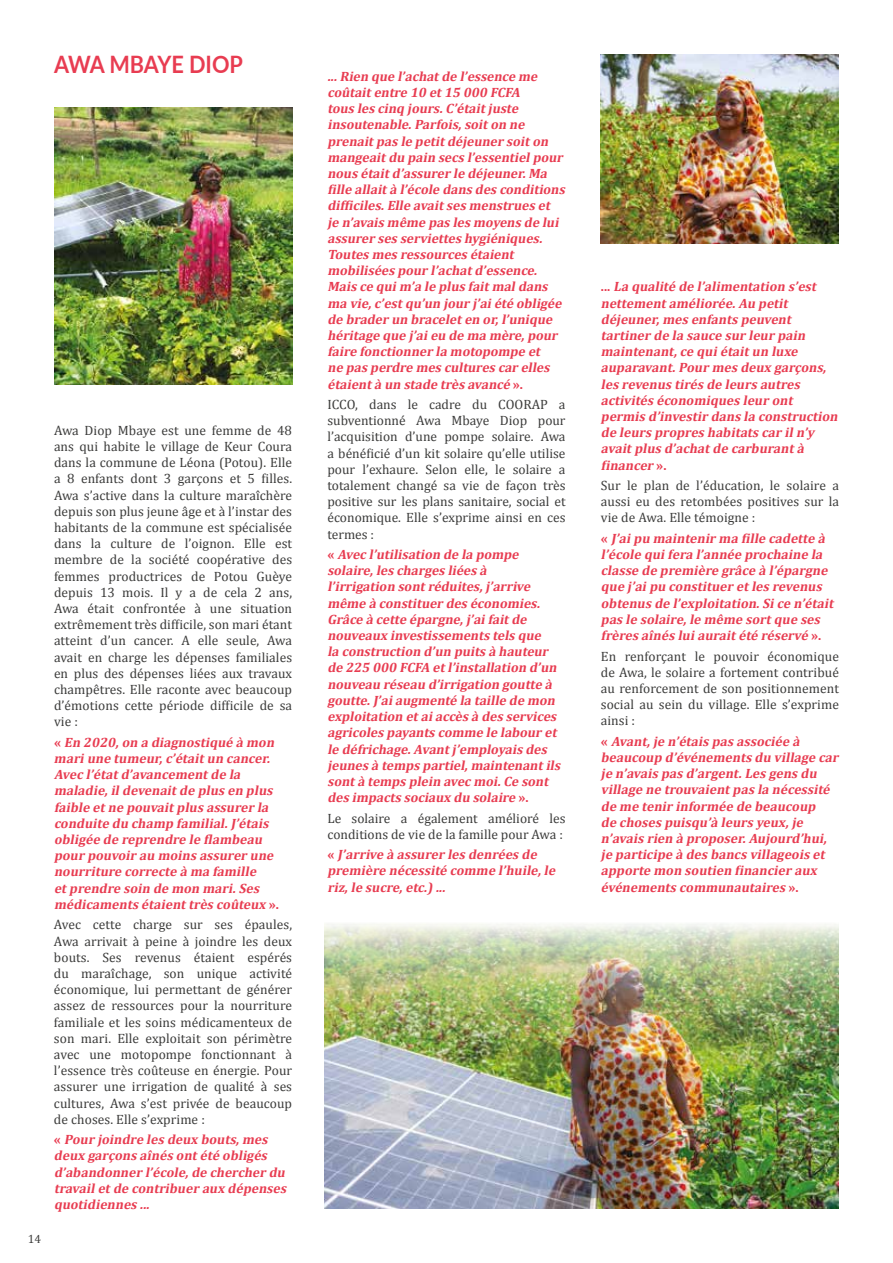
<style>
.page{position:relative;width:893px;height:1263px;background:#fff}
.page>*{position:absolute;margin:0;border:0;box-sizing:border-box;transform-origin:0 0}
.t1{font:700 24px "Lato";color:#e83c51;scale:.9 1}
.t2{font:italic 700 13.5px/16.2px "Cambria";color:#e83c51}
.t3{font:13.5px/16.2px "Cambria";letter-spacing:.005em;color:#3c3c3b;text-align:justify}
.t4{font:12px "Cambria";color:#3c3c3b}
.s1{font-style:normal}
</style>
<div class="page">
<img style="left:54px;top:108px;width:238px;height:277px">
<img style="left:324px;top:924px;width:515px;height:285px">
<img style="left:601px;top:54px;width:238px;height:190px">
<h1 class="t1" style="left:54px;top:47px;width:211px">AWA MBAYE DIOP</h1>
<p class="t4" style="left:28px;top:1231px;width:15px">14</p>
<p class="t3" style="left:54px;top:422px;width:240px">Awa Diop Mbaye est une femme de 48 ans qui habite le village de Keur Coura dans la commune de Léona (Potou). Elle a 8 enfants dont 3 garçons et 5 filles.<br>Awa s’active dans la culture maraîchère depuis son plus jeune âge et à l’instar des habitants de la commune est spécialisée dans la culture de l’oignon. Elle est membre de la société coopérative des femmes productrices de Potou Guèye depuis 13 mois. Il y a de cela 2 ans, Awa était confrontée à une situation extrêmement très difficile, son mari étant atteint d’un cancer. A elle seule, Awa avait en charge les dépenses familiales en plus des dépenses liées aux travaux champêtres. Elle raconte avec beaucoup d’émotions cette période difficile de sa vie :</p>
<p class="t2" style="left:54px;top:734px;width:227px"><span class="s1">«</span> En 2020,on a diagnostiqué à mon mariune tumeur,c’étaitun cancer.<br>Avec l’étatd’avancementde la maladie,ildevenaitde plus en plus faible etne pouvaitplus assurer la conduite du champ familial.J’étais obligée de reprendre le flambeau pour pouvoir au moins assurer une nourriture correcte à ma famille etprendre soin de mon mari.Ses médicaments étaienttrès coûteux <span class="s1">» .</span></p>
<p class="t3" style="left:54px;top:917px;width:240px">Avec cette charge sur ses épaules, Awa arrivait à peine à joindre les deux bouts. Ses revenus étaient espérés du maraîchage, son unique activité économique, lui permettant de générer assez de ressources pour la nourriture familiale et les soins médicamenteux de son mari. Elle exploitait son périmètre avec une motopompe fonctionnant à l’essence très coûteuse en énergie. Pour assurer une irrigation de qualité à ses cultures, Awa s’est privée de beaucoup de choses. Elle s’exprime :</p>
<p class="t2" style="left:54px;top:1131px;width:237px"><span class="s1">«</span> Pour joindre les deux bouts,mes deux garçons aînés ontété obligés d’abandonner l’école,de chercher du travailetde contribuer aux dépenses quotidiennes ...</p>
<p class="t2" style="left:327px;top:68px;width:242px">...Rien que l’achatde l’essence me coûtaitentre 10 et15 000 FCFA<br>tous les cinq jours.C’étaitjuste insoutenable.Parfois,soiton ne prenaitpas le petitdéjeuner soiton mangeaitdu pain secs l’essentielpour nous étaitd’assurer le déjeuner.Ma fille allaità l’école dans des conditions difficiles.Elle avaitses menstrues et je n’avais même pas les moyens de lui assurer ses serviettes hygiéniques.<br>Toutes mes ressources étaient mobilisées pour l’achatd’essence.<br>Mais ce quim’a le plus faitmaldans ma vie,c’estqu’un jour j’aiété obligée de brader un braceleten or,l’unique héritage que j’aieu de ma mère,pour faire fonctionner la motopompe et<br>ne pas perdre mes cultures car elles étaientà un stade très avancé <span class="s1">» .</span></p>
<p class="t3" style="left:327px;top:396px;width:240px">ICCO, dans le cadre du COORAP a subventionné Awa Mbaye Diop pour l’acquisition d’une pompe solaire. Awa a bénéficié d’un kit solaire qu’elle utilise pour l’exhaure. Selon elle, le solaire a totalement changé sa vie de façon très positive sur les plans sanitaire, social et économique. Elle s’exprime ainsi en ces termes :</p>
<p class="t2" style="left:327px;top:546px;width:238px"><span class="s1">«</span> Avec l’utilisation de la pompe solaire,les charges liées à l’irrigation sontréduites,j’arrive même à constituer des économies.<br>Grâce à cette épargne,j’aifaitde nouveaux investissements tels que<br>la construction d’un puits à hauteur de 225 000 FCFA etl’installation d’un nouveau réseau d’irrigation goutte à goutte.J’aiaugmenté la taille de mon exploitation etaiaccès à des services agricoles payants comme le labour et le défrichage.Avantj’employais des jeunes à temps partiel,maintenantils sontà temps plein avec moi.Ce sont des impacts sociaux du solaire <span class="s1">» .</span></p>
<p class="t3" style="left:327px;top:810px;width:240px">Le solaire a également amélioré les conditions de vie de la famille pour Awa :</p>
<p class="t2" style="left:327px;top:846px;width:233px"><span class="s1">«</span> J’arrive à assurer les denrées de première nécessité comme l’huile,le riz,le sucre,etc.)...</p>
<p class="t2" style="left:601px;top:278px;width:242px"><span class="s1">. . .</span> La qualité de l’alimentation s’est nettementaméliorée.Au petit déjeuner,mes enfants peuvent tartiner de la sauce sur leur pain maintenant,ce quiétaitun luxe auparavant.Pour mes deux garçons, les revenus tirés de leurs autres activités économiques leur ont permis d’investir dans la construction de leurs propres habitats car iln’y avaitplus d’achatde carburantà financer <span class="s1">» .</span></p>
<p class="t3" style="left:601px;top:477px;width:240px">Sur le plan de l’éducation, le solaire a aussi eu des retombées positives sur la vie de Awa. Elle témoigne :</p>
<p class="t2" style="left:601px;top:530px;width:237px"><span class="s1">«</span> J’aipu maintenir ma fille cadette à l’école quifera l’année prochaine la classe de première grâce à l’épargne que j’aipu constituer etles revenus obtenus de l’exploitation.Sice n’était pas le solaire,le même sortque ses frères aînés luiauraitété réservé <span class="s1">» .</span></p>
<p class="t3" style="left:601px;top:648px;width:240px">En renforçant le pouvoir économique de Awa, le solaire a fortement contribué au renforcement de son positionnement social au sein du village. Elle s’exprime ainsi :</p>
<p class="t2" style="left:601px;top:733px;width:242px"><span class="s1">«</span> Avant,je n’étais pas associée à beaucoup d’événements du village car je n’avais pas d’argent.Les gens du village ne trouvaientpas la nécessité de me tenir informée de beaucoup<br>de choses puisqu’à leurs yeux,je n’avais rien à proposer.Aujourd’hui, je participe à des bancs villageois et apporte mon soutien financier aux événements communautaires <span class="s1">» .</span></p>
</div>
